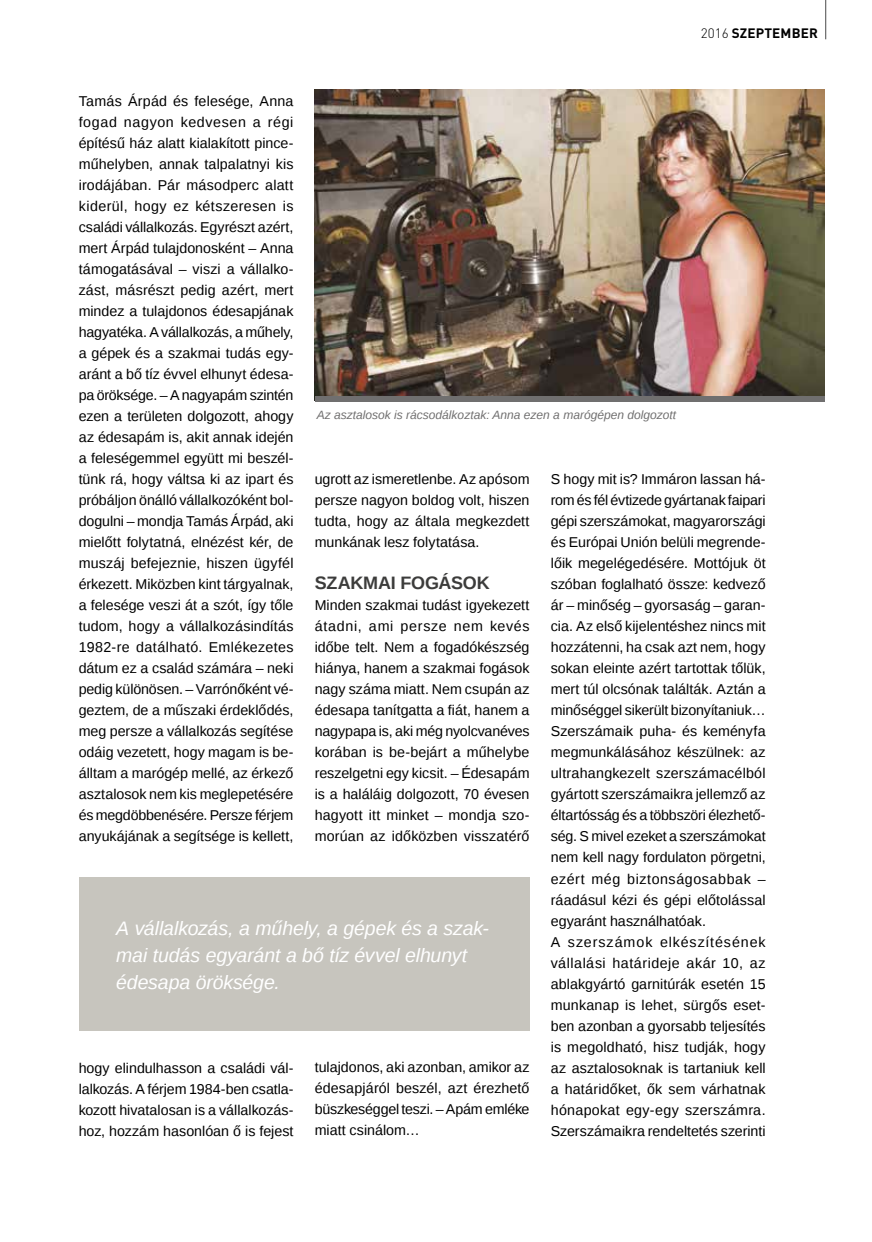
<style>
.page{position:relative;width:872px;height:1242px;background:#fff}
.page>*{position:absolute;margin:0;border:0;box-sizing:border-box;transform-origin:0 0}
.t1{font:italic 19.5px/27px "Liberation Sans";letter-spacing:-.01em;color:#fff}
.t2{font:700 18px "Liberation Sans";letter-spacing:-.015em;color:#3c3c3b}
.t3{font:14.25px/21px "Liberation Sans";color:#000;text-align:justify}
.t4{font:700 13.5px "DIN Pro";letter-spacing:.01em;color:#000}
.t5{font:italic 12px "Liberation Sans";color:#706f6f}
.s1{font-weight:300}
</style>
<div class="page">
<hr style="left:825px;top:0;width:1px;height:39px;background:#4a4a49">
<div style="left:79px;top:876px;width:450px;height:154px;background:#c7c5be"></div>
<img style="left:315px;top:90px;width:509px;height:306px">
<div style="left:315px;top:396px;width:509px;height:6px;background:#706f6f"></div>
<p class="t4" style="left:701px;top:24px;width:118px"><span class="s1">2016</span> SZEPTEMBER</p>
<p class="t3" style="left:79px;top:91px;width:216px">Tamás Árpád és felesége, Anna fogad nagyon kedvesen a régi építésű ház alatt kialakított pince&shy;műhelyben, annak talpalatnyi kis irodájában. Pár másodperc alatt kiderül, hogy ez kétszeresen is családi vállalkozás. Egyrészt azért, mert Árpád tulajdonosként – Anna támogatásával – viszi a vállalko&shy;zást, másrészt pedig azért, mert mindez a tulajdonos édesapjának hagyatéka. A vállalkozás, a műhely, a gépek és a szakmai tudás egy&shy;aránt a bő tíz évvel elhunyt édesa&shy;pa öröksége. – A nagyapám szintén ezen a területen dolgozott, ahogy az édesapám is, akit annak idején a feleségemmel együtt mi beszél&shy;tünk rá, hogy váltsa ki az ipart és próbáljon önálló vállalkozóként bol&shy;dogulni – mondja Tamás Árpád, aki mielőtt folytatná, elnézést kér, de muszáj befejeznie, hiszen ügyfél érkezett. Miközben kint tárgyalnak, a felesége veszi át a szót, így tőle tudom, hogy a vállalkozásindítás 1982-re datálható. Emlékezetes dátum ez a család számára – neki pedig különösen. – Varrónőként vé&shy;geztem, de a műszaki érdeklődés, meg persze a vállalkozás segítése odáig vezetett, hogy magam is be&shy;álltam a marógép mellé, az érkező asztalosok nem kis meglepetésére és megdöbbenésére. Persze férjem anyukájának a segítsége is kellett,</p>
<p class="t5" style="left:317px;top:407px;width:361px">Az asztalosok is rácsodálkoztak: Anna ezen a marógépen dolgozott</p>
<p class="t3" style="left:551px;top:469px;width:216px;text-align:left">S hogy mit is? Immáron lassan há&shy;rom és fél évtizede gyártanak faipari gépi szerszámokat, magyarországi és Európai Unión belüli megrende&shy;lőik megelégedésére. Mottójuk öt szóban foglalható össze: kedvező ár – minőség – gyorsaság – garan&shy;cia. Az első kijelentéshez nincs mit hozzátenni, ha csak azt nem, hogy sokan eleinte azért tartottak tőlük, mert túl olcsónak találták. Aztán a minőséggel sikerült bizonyítaniuk… Szerszámaik puha- és keményfa megmunkálásához készülnek: az ultrahangkezelt szerszámacélból gyártott szerszámaikra jellemző az éltartósság és a többszöri élezhető&shy;ség. S mivel ezeket a szerszámokat nem kell nagy fordulaton pörgetni, ezért még biztonságosabbak – ráadásul kézi és gépi előtolással egyaránt használhatóak.<br>A szerszámok elkészítésének vállalási határideje akár 10, az ablakgyártó garnitúrák esetén 15 munkanap is lehet, sürgős eset&shy;ben azonban a gyorsabb teljesítés is megoldható, hisz tudják, hogy az asztalosoknak is tartaniuk kell a határidőket, ők sem várhatnak hónapokat egy-egy szerszámra.<br>Szerszámaikra rendeltetés szerinti</p>
<p class="t3" style="left:315px;top:469px;width:216px">ugrott az ismeretlenbe. Az apósom persze nagyon boldog volt, hiszen tudta, hogy az általa megkezdett munkának lesz folytatása.</p>
<p class="t2" style="left:315px;top:570px;width:176px">SZAKMAI FOGÁSOK</p>
<p class="t3" style="left:315px;top:595px;width:216px">Minden szakmai tudást igyekezett átadni, ami persze nem kevés időbe telt. Nem a fogadókészség hiánya, hanem a szakmai fogások nagy száma miatt. Nem csupán az édesapa tanítgatta a fiát, hanem a nagypapa is, aki még nyolcvanéves korában is be-bejárt a műhelybe reszelgetni egy kicsit. – Édesapám is a haláláig dolgozott, 70 évesen hagyott itt minket – mondja szo&shy;morúan az időközben visszatérő</p>
<h1 class="t1" style="left:116px;top:915px;width:374px">A vállalkozás, a műhely, a gépek és a szak&shy;mai tudás egyaránt a bő tíz évvel elhunyt édesapa öröksége.</h1>
<p class="t3" style="left:79px;top:1057px;width:216px">hogy elindulhasson a családi vál&shy;lalkozás. A férjem 1984-ben csatla&shy;kozott hivatalosan is a vállalkozás&shy;hoz, hozzám hasonlóan ő is fejest</p>
<p class="t3" style="left:315px;top:1057px;width:216px">tulajdonos, aki azonban, amikor az édesapjáról beszél, azt érezhető büszkeséggel teszi. – Apám emléke miatt csinálom…</p>
</div>
